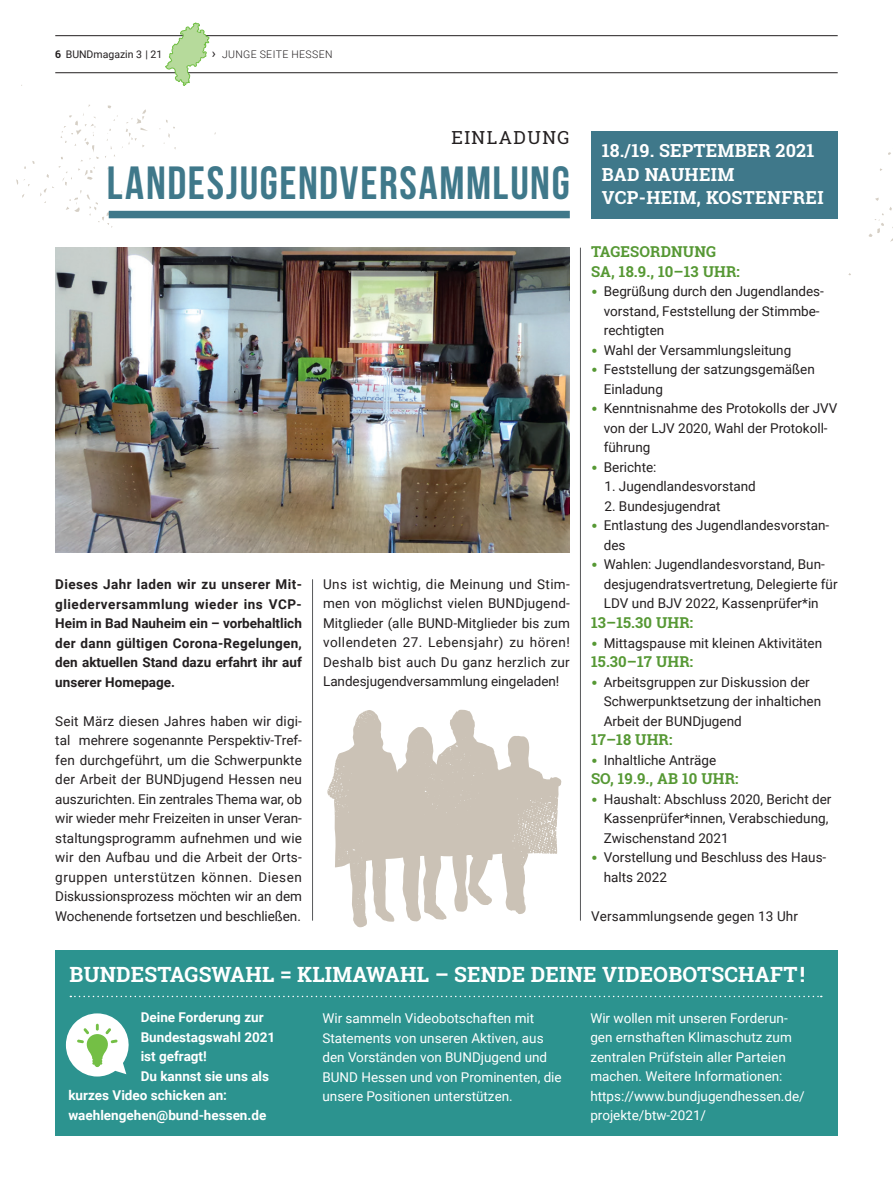
<style>
.page{position:relative;width:893px;height:1191px;background:#fff}
.page>*{position:absolute;margin:0;border:0;box-sizing:border-box;transform-origin:0 0}
.t1{font:700 46.5px "Bebas Neue";letter-spacing:.035em;color:#3f788a}
.t2{font:700 21px "Roboto Slab";letter-spacing:.01em;color:#fff}
.t3{font:700 18px/23.2px "Roboto Slab";letter-spacing:.02em;color:#fff}
.t4{font:18px "Roboto Slab";letter-spacing:.08em;color:#231f20}
.t5{font:700 15px/19.5px "Roboto Slab";letter-spacing:.01em;color:#569834}
.t6{font:13.5px/19.5px "Roboto";color:#231f20}
.t7{font:13.5px/19.5px "Roboto";color:#fff}
.t8{font:700 13.5px/19.5px "Roboto";color:#231f20;text-align:justify}
.t9{font:700 13.5px "Roboto";color:#fff}
.t10{font:300 10.5px "Roboto";letter-spacing:.035em;color:#231f20}
.t11{font:10.5px "Roboto";color:#231f20}
.s1{font-family:"Roboto Slab";font-weight:700}
.s2{font-weight:400;font-size:13.5px}
.s3{font-family:"Calibri";color:#569834}
</style>
<div class="page">
<svg style="left:848px;top:152px;width:45px;height:124px"></svg>
<hr style="left:312px;top:579px;width:1px;height:341px;background:#57585a">
<div style="left:109px;top:211px;width:461px;height:7px;background:#3f788a"></div>
<img style="left:55px;top:248px;width:515px;height:304px">
<div style="left:591px;top:131px;width:247px;height:87px;background:#3f788a"></div>
<hr style="left:580px;top:248px;width:1px;height:672px;background:#57585a">
<div style="left:55px;top:949px;width:783px;height:186px;background:#2c938f"></div>
<svg style="left:70px;top:995px;width:752px;height:2px"></svg>
<svg style="left:66px;top:1013px;width:63px;height:63px"></svg>
<svg style="left:327px;top:709px;width:234px;height:218px;fill:#cbc2b6"></svg>
<hr style="left:55px;top:72px;width:783px;height:1px;background:#231f20">
<hr style="left:55px;top:35px;width:783px;height:1px;background:#231f20">
<svg style="left:16px;top:22px;width:200px;height:206px"></svg>
<p class="t11" style="left:55px;top:47px;width:109px"><span class="s1">6</span> BUNDmagazin 3 | 21</p>
<p class="t10" style="left:212px;top:47px;width:122px"><span class="s2">›</span> JUNGE SEITE HESSEN</p>
<h3 class="t4" style="left:451px;top:125px;width:120px">EINLADUNG</h3>
<h1 class="t1" style="left:107px;top:157px;width:464px">LANDESJUGENDVERSAMMLUNG</h1>
<p class="t8" style="left:55px;top:574px;width:248px">Dieses Jahr laden wir zu unserer Mit&shy;gliederversammlung wieder ins VCP-Heim in Bad Nauheim ein – vorbehaltlich der dann gültigen Corona-Regelungen, den aktuellen Stand dazu erfahrt ihr auf unserer Homepage.</p>
<p class="t6" style="left:55px;top:710px;width:248px;text-align:justify">Seit März diesen Jahres haben wir digi&shy;tal mehrere sogenannte Perspektiv-Tref&shy;fen durchgeführt, um die Schwerpunkte der Arbeit der BUNDjugend Hessen neu auszurichten. Ein zentrales Thema war, ob wir wieder mehr Freizeiten in unser Veran&shy;staltungsprogramm aufnehmen und wie wir den Aufbau und die Arbeit der Orts&shy;gruppen unterstützen können. Diesen Diskussionsprozess möchten wir an dem Wochenende fortsetzen und beschließen.</p>
<p class="t6" style="left:323px;top:574px;width:248px;text-align:justify">Uns ist wichtig, die Meinung und Stim&shy;men von möglichst vielen BUNDjugend-Mitglieder (alle BUND-Mitglieder bis zum vollendeten 27. Lebensjahr) zu hören!<br>Deshalb bist auch Du ganz herzlich zur Landesjugendversammlung eingeladen!</p>
<h3 class="t3" style="left:602px;top:139px;width:224px">18./19. SEPTEMBER 2021<br>BAD NAUHEIM<br>VCP-HEIM, KOSTENFREI</h3>
<p class="t5" style="left:591px;top:242px;width:150px">TAGESORDNUNG<br>SA, 18.9., 10–13 UHR:</p>
<p class="t6" style="left:604px;top:281px;width:222px;text-indent:-13px"><span class="s3">•</span> Begrüßung durch den Jugendlandes&shy;vorstand, Feststellung der Stimmbe&shy;rechtigten</p>
<p class="t6" style="left:591px;top:340px;width:202px"><span class="s3">•</span> Wahl der Versammlungsleitung</p>
<p class="t6" style="left:604px;top:359px;width:212px;text-indent:-13px"><span class="s3">•</span> Feststellung der satzungsgemäßen<br>Einladung</p>
<p class="t6" style="left:604px;top:398px;width:235px;text-indent:-13px"><span class="s3">•</span> Kenntnisnahme des Protokolls der JVV von der LJV 2020, Wahl der Protokoll&shy;führung</p>
<p class="t6" style="left:591px;top:457px;width:67px"><span class="s3">•</span> Berichte:</p>
<p class="t6" style="left:604px;top:476px;width:153px">1. Jugendlandesvorstand</p>
<p class="t6" style="left:604px;top:496px;width:117px">2. Bundesjugendrat</p>
<p class="t6" style="left:604px;top:515px;width:227px;text-indent:-13px"><span class="s3">•</span> Entlastung des Jugendlandesvorstan&shy;des</p>
<p class="t6" style="left:604px;top:554px;width:235px;text-indent:-13px"><span class="s3">•</span> Wahlen: Jugendlandesvorstand, Bun&shy;desjugendratsvertretung, Delegierte für<br>LDV und BJV 2022, Kassenprüfer*in</p>
<p class="t5" style="left:591px;top:612px;width:104px">13–15.30 UHR:</p>
<p class="t6" style="left:591px;top:632px;width:233px"><span class="s3">•</span> Mittagspause mit kleinen Aktivitäten</p>
<p class="t5" style="left:591px;top:651px;width:104px">15.30–17 UHR:</p>
<p class="t6" style="left:604px;top:671px;width:219px;text-indent:-13px"><span class="s3">•</span> Arbeitsgruppen zur Diskussion der<br>Schwerpunktsetzung der inhaltichen<br>Arbeit der BUNDjugend</p>
<p class="t5" style="left:591px;top:729px;width:83px">17–18 UHR:</p>
<p class="t6" style="left:591px;top:749px;width:127px"><span class="s3">•</span> Inhaltliche Anträge</p>
<p class="t5" style="left:591px;top:768px;width:149px">SO, 19.9., AB 10 UHR:</p>
<p class="t6" style="left:604px;top:788px;width:229px;text-indent:-13px"><span class="s3">•</span> Haushalt: Abschluss 2020, Bericht der<br>Kassenprüfer*innen, Verabschiedung,<br>Zwischenstand 2021</p>
<p class="t6" style="left:604px;top:847px;width:224px;text-indent:-13px"><span class="s3">•</span> Vorstellung und Beschluss des Haus&shy;halts 2022</p>
<p class="t6" style="left:591px;top:905px;width:208px">Versammlungsende gegen 13 Uhr</p>
<h2 class="t2" style="left:70px;top:960px;width:737px">BUNDESTAGSWAHL = KLIMAWAHL – SENDE DEINE VIDEOBOTSCHAFT!</h2>
<p class="t9" style="left:141px;top:1008px;width:125px">Deine Forderung zur</p>
<p class="t9" style="left:141px;top:1027px;width:136px">Bundestagswahl 2021</p>
<p class="t9" style="left:141px;top:1047px;width:68px">ist gefragt!</p>
<p class="t9" style="left:141px;top:1066px;width:130px">Du kannst sie uns als</p>
<p class="t9" style="left:68px;top:1086px;width:160px">kurzes Video schicken an:</p>
<p class="t9" style="left:68px;top:1105px;width:199px">waehlengehen@bund-hessen.de</p>
<p class="t7" style="left:322px;top:1008px;width:241px">Wir sammeln Videobotschaften mit Statements von unseren Aktiven, aus den Vorständen von BUNDjugend und BUND Hessen und von Prominenten, die unsere Positionen unterstützen.</p>
<p class="t7" style="left:590px;top:1007px;width:216px">Wir wollen mit unseren Forderun&shy;gen ernsthaften Klimaschutz zum zentralen Prüfstein aller Parteien machen. Weitere Informationen: https://www.bundjugendhessen.de/ projekte/btw-2021/</p>
</div>
